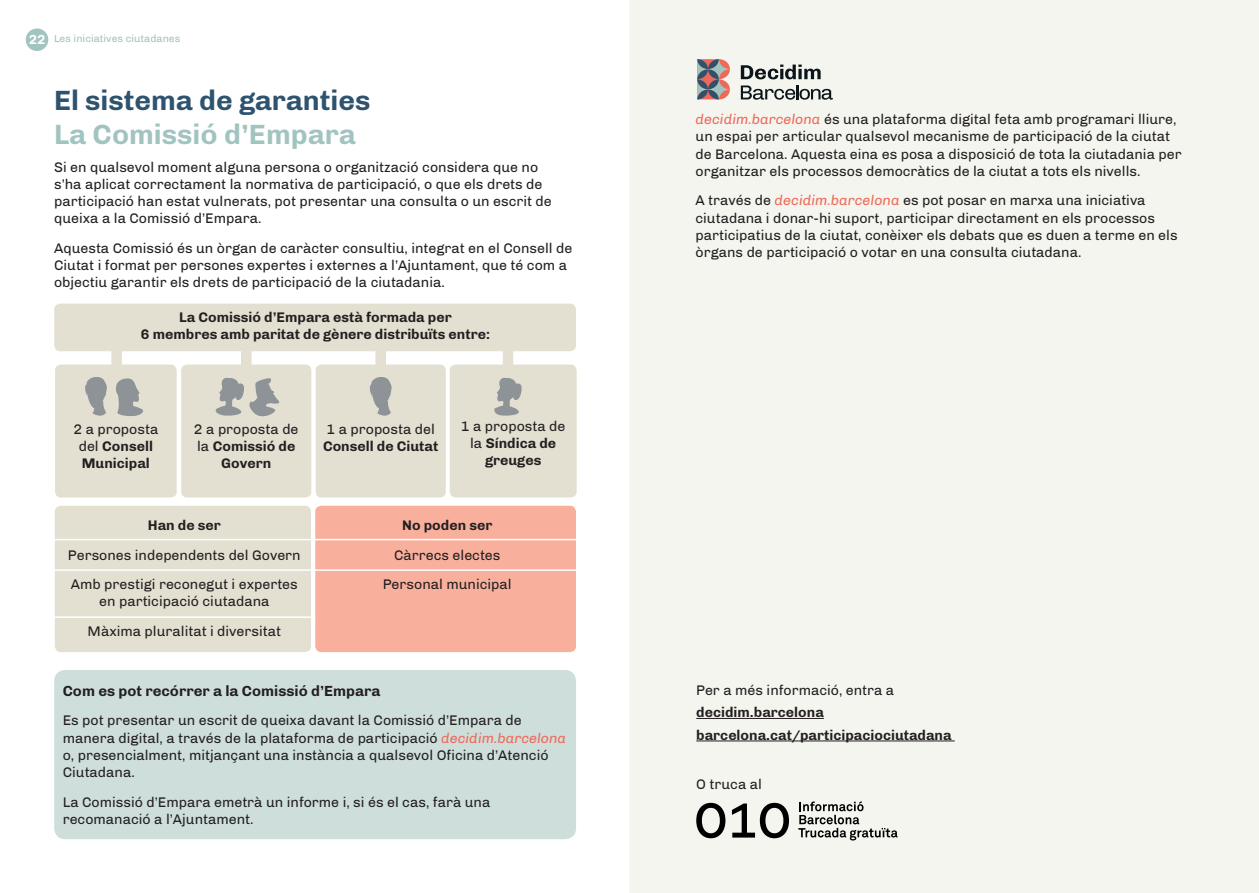
<style>
.page{position:relative;width:1259px;height:893px;background:#fff}
.page>*{position:absolute;margin:0;border:0;box-sizing:border-box;transform-origin:0 0}
.t1{font:700 28.5px "Chivo";color:#2e536e}
.t2{font:700 28.5px "Chivo";color:#a2c4c0}
.t3{font:700 15px "Chivo";color:#231f20}
.t4{font:14.25px/17.1px "Chivo";color:#231f20}
.t5{font:700 14.25px/17.1px "Chivo";color:#231f20;text-align:center}
.t6{font:10.5px "Chivo";color:#a2c4c0}
.s1{font-weight:700;font-size:13.5px;color:#fff}
.s2{font-weight:400}
.s3{font-style:italic;color:#ef6959}
</style>
<div class="page">
<div style="left:26px;top:28px;width:22px;height:23px;background:#a2c4c0;border-radius:50%"></div>
<div style="left:54px;top:304px;width:522px;height:47px;background:#e3dfd1;border-radius:6px"></div>
<div style="left:375px;top:348px;width:11px;height:30px;background:#e3dfd1"></div>
<div style="left:503px;top:348px;width:10px;height:30px;background:#e3dfd1"></div>
<div style="left:450px;top:365px;width:126px;height:132px;background:#e3dfd1;border-radius:6px"></div>
<div style="left:316px;top:365px;width:130px;height:132px;background:#e3dfd1;border-radius:6px"></div>
<div style="left:181px;top:365px;width:130px;height:132px;background:#e3dfd1;border-radius:6px"></div>
<div style="left:55px;top:365px;width:122px;height:132px;background:#e3dfd1;border-radius:6px"></div>
<div style="left:111px;top:348px;width:11px;height:30px;background:#e3dfd1"></div>
<div style="left:241px;top:348px;width:10px;height:30px;background:#e3dfd1"></div>
<div style="left:55px;top:506px;width:256px;height:146px;background:#e3dfd1;border-radius:6px"></div>
<div style="left:315px;top:506px;width:261px;height:146px;background:#f8b09d;border-radius:6px"></div>
<hr style="left:55px;top:569px;width:521px;height:2px;background:#fff">
<hr style="left:55px;top:539px;width:521px;height:1px;background:#fff">
<hr style="left:55px;top:616px;width:260px;height:2px;background:#fff">
<div style="left:54px;top:670px;width:522px;height:169px;background:#cededb;border-radius:11px"></div>
<svg style="left:215px;top:378px;width:64px;height:39px"></svg>
<svg style="left:494px;top:377px;width:28px;height:39px"></svg>
<svg style="left:85px;top:377px;width:22px;height:39px"></svg>
<svg style="left:370px;top:377px;width:22px;height:39px"></svg>
<svg style="left:115px;top:378px;width:28px;height:38px"></svg>
<div style="left:630px;top:0;width:629px;height:893px;background:#f5f5ef"></div>
<svg style="left:741px;top:65px;width:79px;height:14px"></svg>
<svg style="left:741px;top:85px;width:92px;height:15px"></svg>
<svg style="left:697px;top:59px;width:33px;height:40px"></svg>
<hr style="left:696px;top:718px;width:128px;height:1px;background:#231f20">
<hr style="left:696px;top:741px;width:258px;height:1px;background:#231f20">
<svg style="left:798px;top:801px;width:99px;height:39px"></svg>
<svg style="left:696px;top:803px;width:29px;height:35px"></svg>
<svg style="left:732px;top:803px;width:57px;height:35px"></svg>
<p class="t6" style="left:29px;top:32px;width:153px"><span class="s1">22</span> Les iniciatives ciutadanes</p>
<h1 class="t1" style="left:54px;top:83px;width:318px">El sistema de garanties</h1>
<h1 class="t2" style="left:54px;top:117px;width:303px">La Comissió d’Empara</h1>
<p class="t4" style="left:54px;top:158px;width:499px">Si en qualsevol moment alguna persona o organització considera que no s’ha aplicat correctament la normativa de participació, o que els drets de participació han estat vulnerats, pot presentar una consulta o un escrit de queixa a la Comissió d’Empara.</p>
<p class="t4" style="left:54px;top:240px;width:520px">Aquesta Comissió és un òrgan de caràcter consultiu, integrat en el Consell de<br>Ciutat i format per persones expertes i externes a l’Ajuntament, que té com a objectiu garantir els drets de participació de la ciutadania.</p>
<p class="t5" style="left:141px;top:309px;width:350px">La Comissió d’Empara està formada per<br>6 membres amb paritat de gènere distribuïts entre:</p>
<p class="t5" style="left:73px;top:421px;width:86px"><span class="s2">2 a proposta del</span> Consell<br>Municipal</p>
<p class="t5" style="left:194px;top:421px;width:106px"><span class="s2">2 a proposta de la</span> Comissió de<br>Govern</p>
<p class="t4" style="left:326px;top:421px;width:110px">1 a proposta del</p>
<p class="t5" style="left:323px;top:438px;width:117px">Consell de Ciutat</p>
<p class="t5" style="left:461px;top:418px;width:106px"><span class="s2">1 a proposta de la</span> Síndica de greuges</p>
<p class="t5" style="left:148px;top:516px;width:74px">Han de ser</p>
<p class="t4" style="left:68px;top:540px;width:234px;line-height:29.8px">Persones independents del Govern<br>Amb prestigi reconegut i expertes</p>
<p class="t4" style="left:88px;top:587px;width:195px;line-height:29.8px;text-align:center">en participació ciutadana<br>Màxima pluralitat i diversitat</p>
<p class="t5" style="left:402px;top:516px;width:92px">No poden ser</p>
<p class="t4" style="left:383px;top:540px;width:130px;line-height:29.8px;text-align:center">Càrrecs electes<br>Personal municipal</p>
<p class="t3" style="left:63px;top:682px;width:319px">Com es pot recórrer a la Comissió d’Empara</p>
<p class="t4" style="left:63px;top:712px;width:505px">Es pot presentar un escrit de queixa davant la Comissió d’Empara de manera digital, a través de la plataforma de participació <span class="s3">decidim.barcelona </span>o, presencialment, mitjançant una instància a qualsevol Oficina d’Atenció Ciutadana.</p>
<p class="t4" style="left:63px;top:793px;width:429px">La Comissió d’Empara emetrà un informe i, si és el cas, farà una recomanació a l’Ajuntament.</p>
<p class="t4" style="left:695px;top:111px;width:488px"><span class="s3">decidim.barcelona</span> és una plataforma digital feta amb programari lliure, un espai per articular qualsevol mecanisme de participació de la ciutat de Barcelona. Aquesta eina es posa a disposició de tota la ciutadania per organitzar els processos democràtics de la ciutat a tots els nivells.</p>
<p class="t4" style="left:695px;top:192px;width:483px">A través de <span class="s3">decidim.barcelona</span> es pot posar en marxa una iniciativa ciutadana i donar-hi suport, participar directament en els processos participatius de la ciutat, conèixer els debats que es duen a terme en els òrgans de participació o votar en una consulta ciutadana.</p>
<p class="t4" style="left:696px;top:681px;width:199px">Per a més informació, entra a</p>
<p class="t5" style="left:696px;top:701px;width:257px;line-height:22.5px;text-align:left">decidim.barcelona barcelona.cat/participaciociutadana</p>
<p class="t4" style="left:696px;top:776px;width:67px">O truca al</p>
</div>
